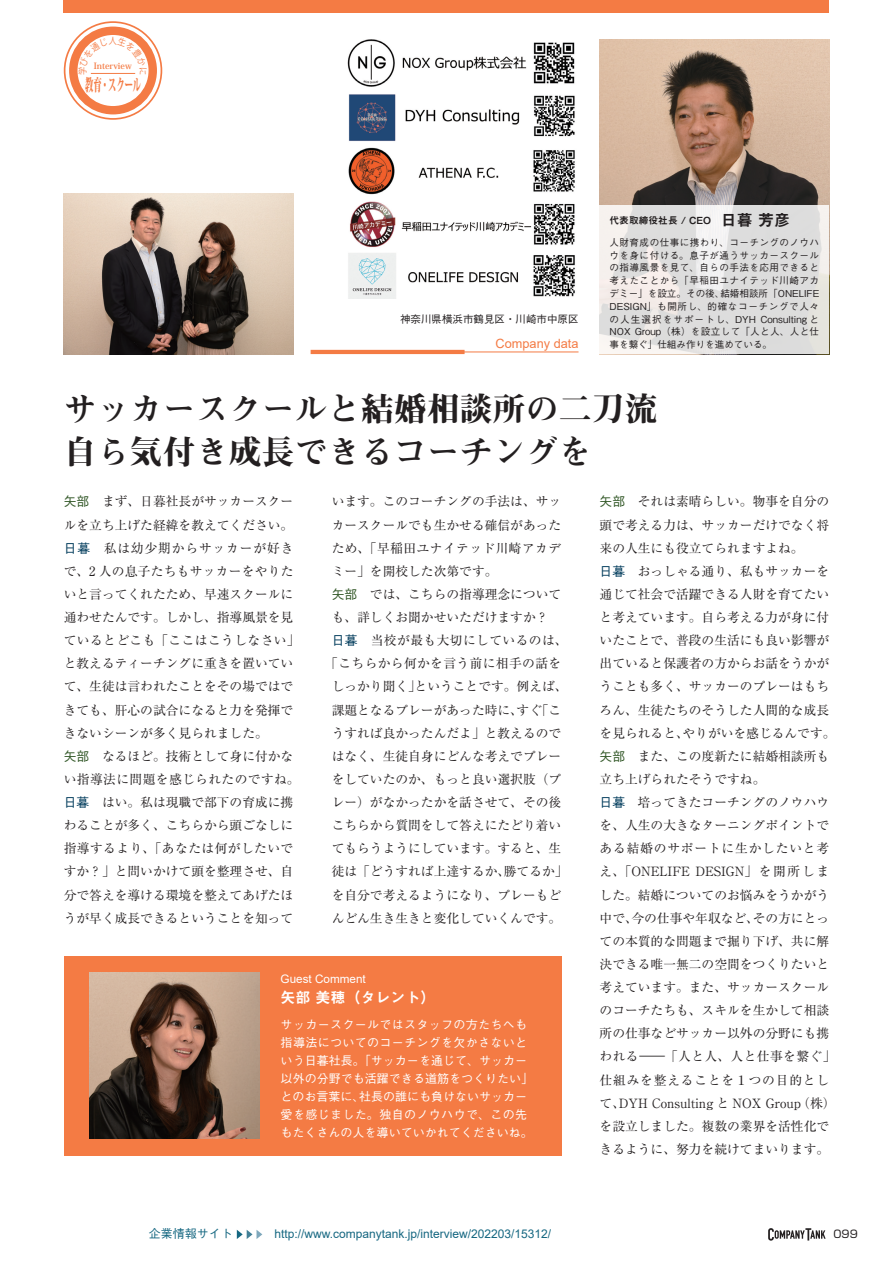
<style>
.page{position:relative;width:893px;height:1263px;background:#fff}
.page>*{position:absolute;margin:0;border:0;box-sizing:border-box;transform-origin:0 0}
.t1{font:33px "Midashi Min Pro MA31";color:#231f20}
.t2{font:800 16.5px "Koz Min Pro";color:#f47b44;scale:.5 1}
.t3{font:15px "Midashi Go Pro MB31";color:#fff}
.t4{font:12.75px/23.1px "Ryumin Pro";color:#231f20}
.t5{font:12.75px "Arial";color:#f47b44}
.t6{font:500 12px/18px "Gothic BBB Pro";letter-spacing:.005em;color:#fff}
.t7{font:12px "Arial";color:#156781}
.t8{font:500 12px "Gothic BBB Pro";color:#156781}
.t9{font:11.7px "Arial";color:#fff}
.t10{font:10.65px "Shin Go Pro";color:#231f20}
.t11{font:500 10.5px "Gothic BBB Pro";color:#231f20}
.t12{font:9.75px "Midashi Go Pro MB31";color:#231f20}
.t13{font:500 9.6px/12.8px "Gothic BBB Pro";color:#231f20;text-align:justify}
.t14{font:700 8.55px "Koz Min Pro";color:#f47b44}
.s1{font-size:15.9px}
.s2{font-family:"Gothic BBB Pro";font-weight:500;color:#305625}
.s3{font-family:"Gothic BBB Pro";font-weight:500;color:#003b5b}
</style>
<div class="page">
<div style="left:64px;top:0;width:765px;height:13px;background:#f47b44"></div>
<div style="left:64px;top:955px;width:497px;height:200px;background:#f47b44"></div>
<img style="left:600px;top:39px;width:229px;height:166px">
<img style="left:64px;top:194px;width:229px;height:160px">
<img style="left:89px;top:972px;width:170px;height:166px">
<svg style="left:236px;top:1230px;width:26px;height:9px"></svg>
<hr style="left:331px;top:352px;width:247px;height:1px;background:#f47b44">
<hr style="left:311px;top:350px;width:154px;height:4px;background:#f47b44">
<svg style="left:65px;top:22px;width:96px;height:97px"></svg>
<div style="left:64px;top:21px;width:98px;height:99px;border:2px solid #f47b44;border-radius:50%"></div>
<svg style="left:73px;top:31px;width:80px;height:79px"></svg>
<div style="left:69px;top:27px;width:88px;height:87px;border:8px solid #f47b44;border-radius:50%"></div>
<svg style="left:600px;top:205px;width:229px;height:149px;background:#e3e2e1"></svg>
<img style="left:347px;top:40px;width:228px;height:258px">
<svg style="left:768px;top:1228px;width:58px;height:12px"></svg>
<svg style="left:78px;top:37px;width:69px;height:38px"></svg>
<p class="t14" style="left:94px;top:60px;width:39px">Interview</p>
<p class="t2" style="left:85px;top:73px;width:113px">教育・スクール</p>
<p class="t11" style="left:400px;top:310px;width:180px">神奈川県横浜市鶴見区・川崎市中原区</p>
<p class="t5" style="left:496px;top:335px;width:84px">Company data</p>
<p class="t12" style="left:610px;top:212px;width:182px">代表取締役社長 / CEO　<span class="s1">日暮 芳彦</span></p>
<p class="t13" style="left:610px;top:235px;width:211px">人財育成の仕事に携わり、コーチングのノウハウを身に付ける。息子が通うサッカースクールの指導風景を見て、自らの手法を応用できると考えたことから「早稲田ユナイテッド川崎アカデミー」を設立。その後、結婚相談所「ONELIFE DESIGN」も開所し、的確なコーチングで人々の人生選択をサポートし、DYH Consulting とNOX Group（株）を設立して「人と人、人と仕事を繋ぐ」仕組み作りを進めている。</p>
<p class="t1" style="left:64px;top:383px;width:596px">サッカースクールと結婚相談所の二刀流</p>
<p class="t1" style="left:64px;top:426px;width:530px">自ら気付き成長できるコーチングを</p>
<p class="t4" style="left:64px;top:489px;width:231px"><span class="s2">矢部</span>　まず、日暮社長がサッカースクールを立ち上げた経緯を教えてください。</p>
<p class="t4" style="left:64px;top:535px;width:237px"><span class="s3">日暮</span>　私は幼少期からサッカーが好きで、2 人の息子たちもサッカーをやりたいと言ってくれたため、早速スクールに通わせたんです。しかし、指導風景を見ているとどこも「ここはこうしなさい」と教えるティーチングに重きを置いていて、生徒は言われたことをその場ではできても、肝心の試合になると力を発揮できないシーンが多く見られました。</p>
<p class="t4" style="left:64px;top:744px;width:237px"><span class="s2">矢部</span>　なるほど。技術として身に付かない指導法に問題を感じられたのですね。<span class="s3">日暮</span>　はい。私は現職で部下の育成に携わることが多く、こちらから頭ごなしに指導するより、「あなたは何がしたいですか？」と問いかけて頭を整理させ、自分で答えを導ける環境を整えてあげたほうが早く成長できるということを知って</p>
<p class="t4" style="left:332px;top:489px;width:231px;text-align:justify">います。このコーチングの手法は、サッカースクールでも生かせる確信があったため、「早稲田ユナイテッド川崎アカデミー」を開校した次第です。</p>
<p class="t4" style="left:332px;top:582px;width:231px"><span class="s2">矢部</span>　では、こちらの指導理念についても、詳しくお聞かせいただけますか？</p>
<p class="t4" style="left:325px;top:628px;width:244px;text-align:center"><span class="s3">日暮</span>　当校が最も大切にしているのは、「こちらから何かを言う前に相手の話をしっかり聞く」ということです。例えば、課題となるプレーがあった時に、すぐ「こうすれば良かったんだよ」と教えるのではなく、生徒自身にどんな考えでプレーをしていたのか、もっと良い選択肢（プレー）がなかったかを話させて、その後こちらから質問をして答えにたどり着いてもらうようにしています。すると、生徒は「どうすれば上達するか、勝てるか」を自分で考えるようになり、プレーもどんどん生き生きと変化していくんです。</p>
<p class="t9" style="left:281px;top:971px;width:87px">Guest Comment</p>
<p class="t3" style="left:281px;top:985px;width:156px">矢部 美穂（タレント）</p>
<p class="t6" style="left:281px;top:1013px;width:254px">サッカースクールではスタッフの方たちへも指導法についてのコーチングを欠かさないという日暮社長。「サッカーを通じて、サッカー以外の分野でも活躍できる道筋をつくりたい」とのお言葉に、社長の誰にも負けないサッカー愛を感じました。独自のノウハウで、この先もたくさんの人を導いていかれてくださいね。</p>
<p class="t8" style="left:149px;top:1224px;width:85px">企業情報サイト</p>
<p class="t7" style="left:274px;top:1225px;width:278px">http://www.companytank.jp/interview/202203/15312/</p>
<p class="t4" style="left:600px;top:489px;width:231px;text-align:justify"><span class="s2">矢部</span>　それは素晴らしい。物事を自分の頭で考える力は、サッカーだけでなく将来の人生にも役立てられますよね。</p>
<p class="t4" style="left:600px;top:559px;width:237px"><span class="s3">日暮</span>　おっしゃる通り、私もサッカーを通じて社会で活躍できる人財を育てたいと考えています。自ら考える力が身に付いたことで、普段の生活にも良い影響が出ていると保護者の方からお話をうかがうことも多く、サッカーのプレーはもちろん、生徒たちのそうした人間的な成長を見られると、やりがいを感じるんです。</p>
<p class="t4" style="left:600px;top:744px;width:231px"><span class="s2">矢部</span>　また、この度新たに結婚相談所も立ち上げられたそうですね。</p>
<p class="t4" style="left:600px;top:790px;width:237px"><span class="s3">日暮</span>　培ってきたコーチングのノウハウを、人生の大きなターニングポイントである結婚のサポートに生かしたいと考え、「ONELIFE DESIGN」を開所しました。結婚についてのお悩みをうかがう中で、今の仕事や年収など、その方にとっての本質的な問題まで掘り下げ、共に解決できる唯一無二の空間をつくりたいと考えています。また、サッカースクールのコーチたちも、スキルを生かして相談所の仕事などサッカー以外の分野にも携われる―「人と人、人と仕事を繋ぐ」仕組みを整えることを１つの目的として、DYH Consulting と NOX Group（株）を設立しました。複数の業界を活性化できるように、努力を続けてまいります。</p>
<p class="t10" style="left:833px;top:1225px;width:26px">099</p>
</div>
